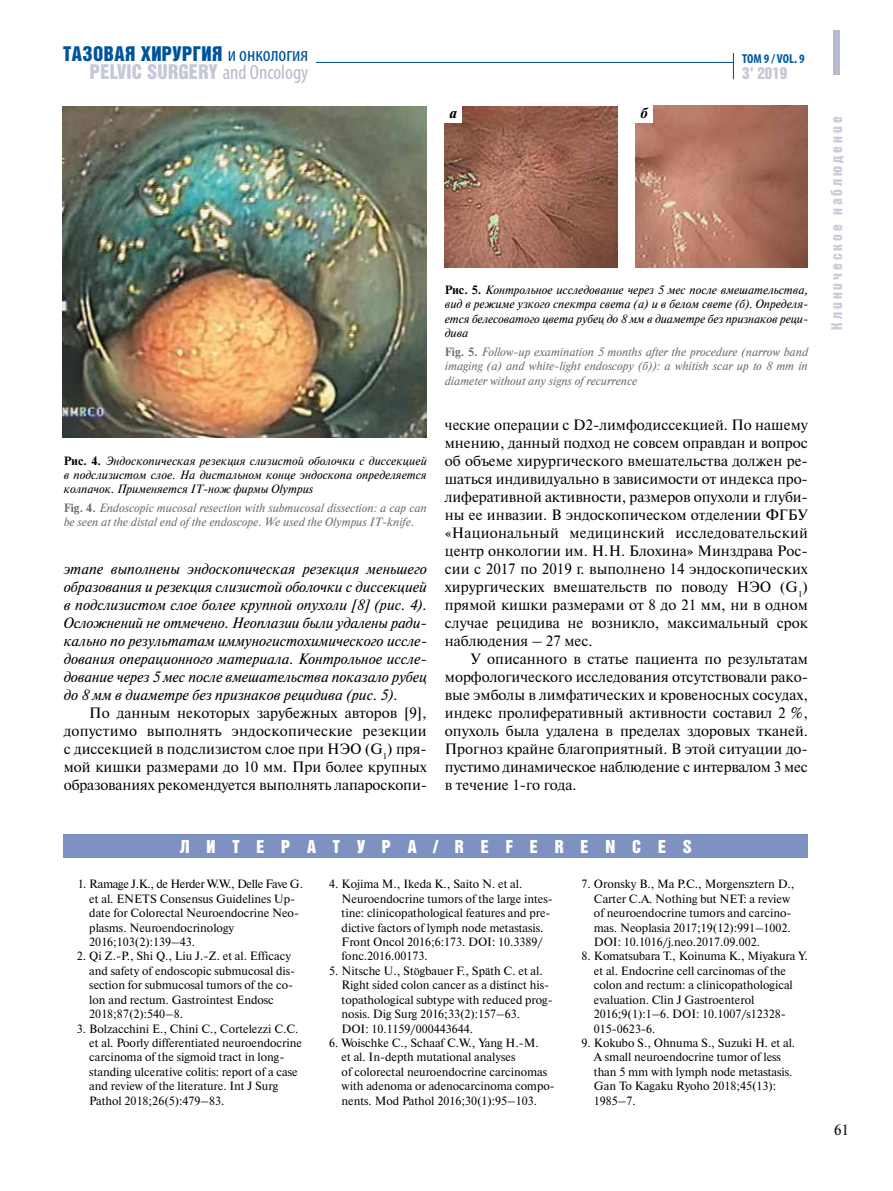
<style>
.page{position:relative;width:893px;height:1191px;background:#fff}
.page>*{position:absolute;margin:0;border:0;box-sizing:border-box;transform-origin:0 0}
.t1{font:20.4px/17.7px "Bastion Kontrast Alt C";letter-spacing:.02em;color:#005398;text-align:right}
.t2{font:18px "Bastion Kontrast Alt C";letter-spacing:.935em;color:#fff}
.t3{font:16.5px "Bastion Kontrast Alt C";color:#c6c7d7}
.t4{font:15px/18px "Newton C";letter-spacing:-.01em;color:#000;text-align:justify}
.t5{font:italic 15px/18px "Newton C";color:#000;text-align:justify}
.t6{font:15px "Bastion Kontrast Alt C";letter-spacing:.2em;color:#cacbda}
.t7{font:italic 700 15px "Newton C";color:#000}
.t8{font:700 condensed 13.05px "Myriad Pro";letter-spacing:-.005em;color:#00599d}
.t9{font:12px/14.4px "Newton C";color:#000}
.t10{font:italic 12px/14.4px "Newton C";color:#000;text-align:justify}
.t11{font:italic 12px/14.4px "Newton C";color:#6d6e71;text-align:justify}
.s1{font-family:"Myriad Pro";font-stretch:condensed}
.s2{color:#c6c7d7}
.s3{font-family:"Myriad Pro";font-stretch:condensed;color:#b8bacd}
.s4{font-weight:700;font-style:normal}
.s5{font-family:"Times New Roman"}
</style>
<div class="page">
<div style="left:833px;top:31px;width:7px;height:44px;background:#b8bacd"></div>
<svg style="left:733px;top:53px;width:1px;height:26px"></svg>
<hr style="left:316px;top:62px;width:417px;height:1px;background:#005398">
<img style="left:63px;top:106px;width:364px;height:331px">
<img style="left:445px;top:106px;width:172px;height:161px">
<img style="left:635px;top:106px;width:173px;height:161px">
<div style="left:445px;top:106px;width:17px;height:17px;background:#fff"></div>
<div style="left:635px;top:106px;width:17px;height:17px;background:#fff"></div>
<div style="left:64px;top:834px;width:744px;height:23px;background:#7e92c2"></div>
<h1 class="t1" style="left:63px;top:45px;width:247px">ТАЗОВАЯ ХИРУРГИЯ <span class="s1">и онкология<br></span><span class="s2">PELVIC SURGERY</span> <span class="s3">and Oncology</span></h1>
<p class="t7" style="left:450px;top:105px;width:9px">а</p>
<p class="t7" style="left:640px;top:105px;width:9px">б</p>
<p class="t8" style="left:742px;top:50px;width:64px">ТОМ 9 / VOL. 9</p>
<h3 class="t3" style="left:742px;top:65px;width:46px">3' 2019</h3>
<p class="t10" style="left:64px;top:453px;width:365px"><span class="s4">Рис. 4.</span> Эндоскопическая резекция слизистой оболочки с диссекцией в подслизистом слое. На дистальном конце эндоскопа определяется колпачок. Применяется IT-нож фирмы Olympus</p>
<p class="t11" style="left:64px;top:501px;width:365px"><span class="s4">Fig. 4.</span> Endoscopic mucosal resection with submucosal dissection: a cap can be seen at the distal end of the endoscope. We used the Olympus IT-knife.</p>
<p class="t5" style="left:64px;top:560px;width:365px">этапе выполнены эндоскопическая резекция меньшего образования и резекция слизистой оболочки с диссекцией в подслизистом слое более крупной опухоли [8] (рис. 4).<br>Осложнений не отмечено. Неоплазии были удалены ради&shy;кально по результатам иммуногистохимического иссле&shy;дования операционного материала. Контрольное иссле&shy;дование через 5 мес после вмешательства показало рубец до 8 мм в диаметре без признаков рецидива (рис. 5).</p>
<p class="t4" style="left:64px;top:704px;width:365px;text-indent:26px">По данным некоторых зарубежных авторов [9], допустимо выполнять эндоскопические резекции с диссекцией в подслизистом слое при НЭО (G<sub>1</sub>) пря&shy;мой кишки размерами до 10 мм. При более крупных образованиях рекомендуется выполнять лапароскопи-</p>
<p class="t10" style="left:445px;top:283px;width:365px"><span class="s4">Рис. 5.</span> Контрольное исследование через 5 мес после вмешательства, вид в режиме узкого спектра света (а) и в белом свете (б). Определя&shy;ется белесоватого цвета рубец до 8 мм в диаметре без признаков реци&shy;дива</p>
<p class="t11" style="left:445px;top:345px;width:365px"><span class="s4">Fig. 5.</span> Follow-up examination 5 months after the procedure (narrow band imaging (а) and white-light endoscopy (б)): a whitish scar up to 8 mm in diameter without any signs of recurrence</p>
<p class="t4" style="left:445px;top:416px;width:365px">ческие операции с D2‑лимфодиссекцией. По нашему мнению, данный подход не совсем оправдан и вопрос об объеме хирургического вмешательства должен ре&shy;шаться индивидуально в зависимости от индекса про&shy;лиферативной активности, размеров опухоли и глуби&shy;ны ее инвазии. В эндоскопическом отделении ФГБУ «Национальный медицинский исследовательский центр онкологии им. Н.Н. Блохина» Минздрава Рос&shy;сии с 2017 по 2019 г. выполнено 14 эндоскопических хирургических вмешательств по поводу НЭО (G<sub>1</sub>) прямой кишки размерами от 8 до 21 мм, ни в одном случае рецидива не возникло, максимальный срок наблюдения – 27 мес.</p>
<p class="t4" style="left:445px;top:650px;width:365px;text-indent:26px">У описанного в статье пациента по результатам морфологического исследования отсутствовали рако&shy;вые эмболы в лимфатических и кровеносных сосудах, индекс пролиферативный активности составил 2 %, опухоль была удалена в пределах здоровых тканей.<br>Прогноз крайне благоприятный. В этой ситуации до&shy;пустимо динамическое наблюдение с интервалом 3 мес в течение 1‑го года.</p>
<h2 class="t2" style="left:180px;top:837px;width:195px">ЛИТЕРАТУР</h2>
<h2 class="t2" style="left:408px;top:837px;width:285px">А/REFERENCES</h2>
<p class="t9" style="left:89px;top:877px;width:215px;text-indent:-12px">1. Ramage J.K., de Herder W.W., Delle Fave G. et al. ENETS Consensus Guidelines Up&shy;date for Colorectal Neuroendocrine Neo&shy;plasms. Neuroendocrinology 2016;103(2):139–43.</p>
<p class="t9" style="left:89px;top:949px;width:207px;text-indent:-13px">2. Qi Z.-P., Shi Q., Liu J.-Z. et al. Efficacy and safety of endoscopic submucosal dis&shy;section for submucosal tumors of the co&shy;lon and rectum. Gastrointest Endosc 2018;87(2):540–8.</p>
<p class="t9" style="left:89px;top:1021px;width:214px;text-indent:-13px">3. Bolzacchini E., Chini C., Cortelezzi C.C. et al. Poorly differentiated neuroendocrine carcinoma of the sigmoid tract in long&shy;standing ulcerative colitis: report of a case and review of the literature. Int J Surg Pathol 2018;26(5):479–83.</p>
<p class="t9" style="left:342px;top:877px;width:213px;text-indent:-13px">4. Kojima M., Ikeda K., Saito N. et al.<br>Neuroendocrine tumors of the large intes&shy;tine: clinicopathological features and pre&shy;dictive factors of lymph node metastasis.<br>Front Oncol 2016;6:173. DOI: 10.3389/ fonc.2016.00173.</p>
<p class="t9" style="left:342px;top:963px;width:213px;text-indent:-13px">5. Nitsche U., St<span class="s5">ö</span>gbauer F., Sp<span class="s5">ä</span>th C. et al.<br>Right sided colon cancer as a distinct his&shy;topathological subtype with reduced prog&shy;nosis. Dig Surg 2016;33(2):157–63.<br>DOI: 10.1159/000443644.</p>
<p class="t9" style="left:342px;top:1035px;width:215px;text-indent:-13px">6. Woischke C., Schaaf C.W., Yang H.-M.<br>et al. In-depth mutational analyses<br>of colorectal neuroendocrine carcinomas with adenoma or adenocarcinoma compo&shy;nents. Mod Pathol 2016;30(1):95–103.</p>
<p class="t9" style="left:594px;top:877px;width:202px;text-indent:-13px">7. Oronsky B., Ma P.C., Morgensztern D., Carter C.A. Nothing but NET: a review of neuroendocrine tumors and carcino&shy;mas. Neoplasia 2017;19(12):991–1002.<br>DOI: 10.1016/j.neo.2017.09.002.</p>
<p class="t9" style="left:594px;top:949px;width:215px;text-indent:-12px">8. Komatsubara T., Koinuma K., Miyakura Y. et al. Endocrine cell carcinomas of the colon and rectum: a clinicopathological evaluation. Clin J Gastroenterol 2016;9(1):1–6. DOI: 10.1007/s12328- 015-0623-6.</p>
<p class="t9" style="left:594px;top:1035px;width:203px;text-indent:-13px">9. Kokubo S., Ohnuma S., Suzuki H. et al.<br>A small neuroendocrine tumor of less than 5 mm with lymph node metastasis.<br>Gan To Kagaku Ryoho 2018;45(13):<br>1985–7.</p>
<p class="t6" style="left:829px;top:329px;width:214px;rotate:-90deg">КЛИНИЧЕСКОЕ НАБЛЮДЕНИЕ</p>
<p class="t4" style="left:834px;top:1120px;width:16px">61</p>
</div>
